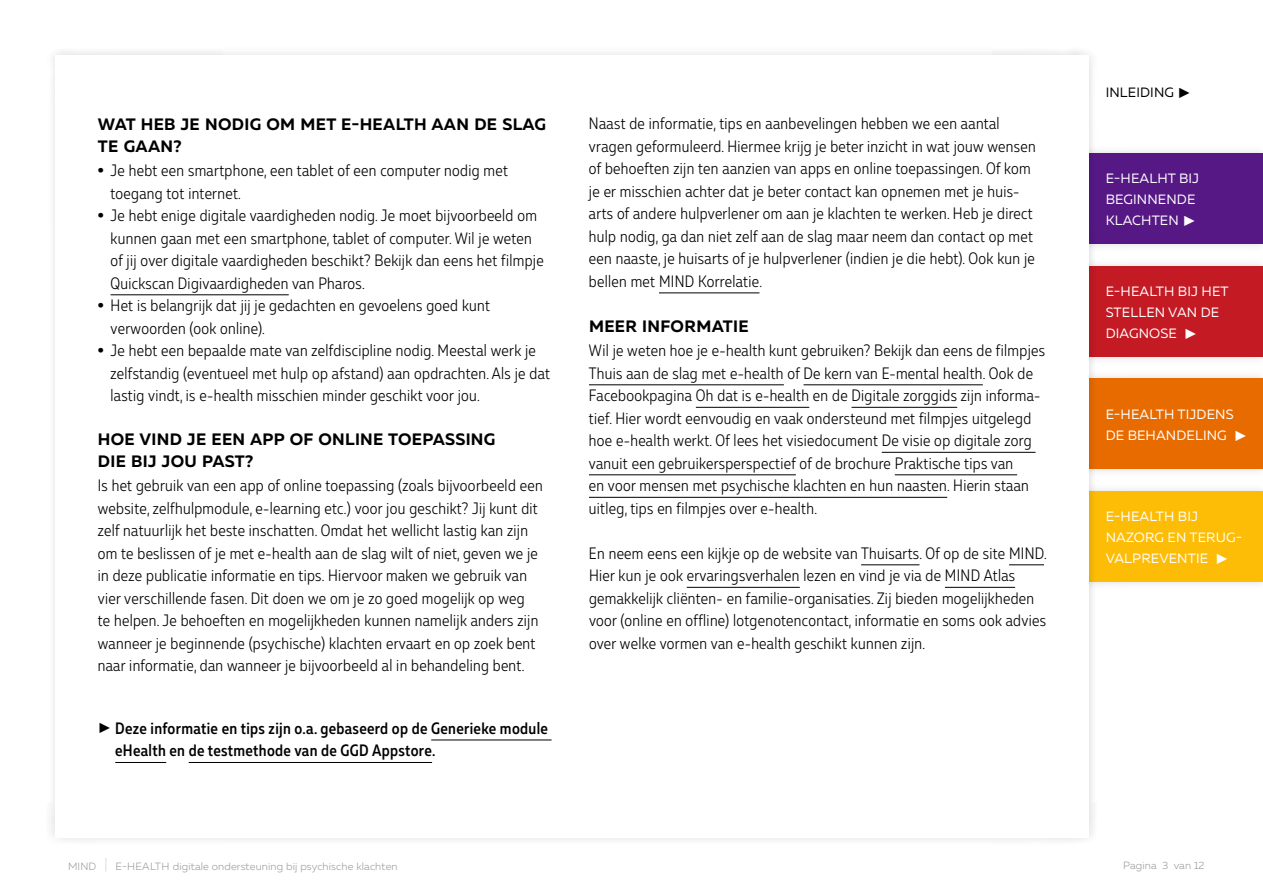
<style>
.page{position:relative;width:1263px;height:893px;background:#fff}
.page>*{position:absolute;margin:0;border:0;box-sizing:border-box;transform-origin:0 0}
.t1{font:300 16.5px/22.5px "Muller Narrow";letter-spacing:.02em;color:#000}
.t2{font:700 16.5px/22.5px "Muller";letter-spacing:.02em;color:#000}
.t3{font:500 16.5px/22.5px "Muller Narrow";letter-spacing:.02em;color:#000}
.t4{font:13.5px/21px "Muller";letter-spacing:.01em;color:#fff}
.t5{font:13.5px "Muller";letter-spacing:.01em;color:#000}
.t6{font:300 10.5px "Muller";letter-spacing:.01em;color:#98989c}
.s1{font-weight:800}
.s2{font-size:15px;color:#d8dbdc}
</style>
<div class="page">
<div style="left:1075px;top:482px;width:188px;height:109px;background:#faf9f9"></div>
<div style="left:1084px;top:491px;width:179px;height:90px;background:#fdbc05"></div>
<div style="left:1075px;top:370px;width:188px;height:108px;background:#000;opacity:.15"></div>
<div style="left:1084px;top:379px;width:179px;height:90px;background:#e86b00"></div>
<div style="left:1075px;top:257px;width:188px;height:109px;background:#f9f9f9"></div>
<div style="left:1084px;top:266px;width:179px;height:90px;background:#c31a23"></div>
<div style="left:1075px;top:145px;width:188px;height:108px;background:#000;opacity:.15"></div>
<div style="left:1084px;top:154px;width:179px;height:90px;background:#561885"></div>
<div style="left:46px;top:46px;width:1052px;height:801px;background:#000;opacity:.15"></div>
<div style="left:55px;top:55px;width:1034px;height:783px;background:#fff"></div>
<hr style="left:111px;top:295px;width:178px;height:1px;background:#000">
<hr style="left:659px;top:293px;width:100px;height:1px;background:#000">
<hr style="left:589px;top:385px;width:195px;height:1px;background:#000">
<hr style="left:803px;top:385px;width:180px;height:1px;background:#000">
<hr style="left:696px;top:407px;width:113px;height:1px;background:#000">
<hr style="left:851px;top:407px;width:106px;height:1px;background:#000">
<hr style="left:882px;top:452px;width:153px;height:1px;background:#000">
<hr style="left:589px;top:475px;width:207px;height:1px;background:#000">
<hr style="left:895px;top:475px;width:122px;height:1px;background:#000">
<hr style="left:589px;top:497px;width:358px;height:1px;background:#000">
<hr style="left:861px;top:565px;width:58px;height:1px;background:#000">
<hr style="left:1009px;top:565px;width:35px;height:1px;background:#000">
<hr style="left:687px;top:587px;width:113px;height:1px;background:#000">
<hr style="left:945px;top:587px;width:70px;height:1px;background:#000">
<hr style="left:431px;top:740px;width:120px;height:1px;background:#000">
<hr style="left:115px;top:762px;width:51px;height:1px;background:#000">
<hr style="left:189px;top:762px;width:243px;height:1px;background:#000">
<p class="t2" style="left:98px;top:113px;width:450px">WAT HEB JE NODIG OM MET E-HEALTH AAN DE SLAG<br>TE GAAN?</p>
<p class="t1" style="left:111px;top:159px;width:399px;text-indent:-13px"><span class="s1">•</span> Je hebt een smartphone, een tablet of een computer nodig met toegang tot internet.</p>
<p class="t1" style="left:111px;top:204px;width:435px;text-indent:-13px"><span class="s1">•</span> Je hebt enige digitale vaardigheden nodig. Je moet bijvoorbeeld om kunnen gaan met een smartphone, tablet of computer. Wil je weten of jij over digitale vaardigheden beschikt? Bekijk dan eens het filmpje Quickscan Digivaardigheden van Pharos.</p>
<p class="t1" style="left:111px;top:294px;width:381px;text-indent:-13px"><span class="s1">•</span> Het is belangrijk dat jij je gedachten en gevoelens goed kunt verwoorden (ook online).</p>
<p class="t1" style="left:111px;top:339px;width:441px;text-indent:-13px"><span class="s1">•</span> Je hebt een bepaalde mate van zelfdiscipline nodig. Meestal werk je zelfstandig (eventueel met hulp op afstand) aan opdrachten. Als je dat lastig vindt, is e-health misschien minder geschikt voor jou.</p>
<p class="t2" style="left:98px;top:428px;width:399px">HOE VIND JE EEN APP OF ONLINE TOEPASSING<br>DIE BIJ JOU PAST?</p>
<p class="t1" style="left:98px;top:474px;width:446px">Is het gebruik van een app of online toepassing (zoals bijvoorbeeld een website, zelfhulpmodule, e-learning etc.) voor jou geschikt? Jij kunt dit zelf natuurlijk het beste inschatten. Omdat het wellicht lastig kan zijn om te beslissen of je met e-health aan de slag wilt of niet, geven we je in deze publicatie informatie en tips. Hiervoor maken we gebruik van vier verschillende fasen. Dit doen we om je zo goed mogelijk op weg<br>te helpen. Je behoeften en mogelijkheden kunnen namelijk anders zijn wanneer je beginnende (psychische) klachten ervaart en op zoek bent naar informatie, dan wanneer je bijvoorbeeld al in behandeling bent.</p>
<p class="t3" style="left:115px;top:717px;width:434px;text-indent:-17px">✓ Deze informatie en tips zijn o.a. gebaseerd op de Generieke module eHealth en de testmethode van de GGD Appstore.</p>
<p class="t1" style="left:589px;top:112px;width:448px">Naast de informatie, tips en aanbevelingen hebben we een aantal vragen geformuleerd. Hiermee krijg je beter inzicht in wat jouw wensen of behoeften zijn ten aanzien van apps en online toepassingen. Of kom je er misschien achter dat je beter contact kan opnemen met je huis&shy;arts of andere hulpverlener om aan je klachten te werken. Heb je direct hulp nodig, ga dan niet zelf aan de slag maar neem dan contact op met een naaste, je huisarts of je hulpverlener (indien je die hebt). Ook kun je bellen met MIND Korrelatie.</p>
<p class="t2" style="left:589px;top:315px;width:161px">MEER INFORMATIE</p>
<p class="t1" style="left:589px;top:339px;width:457px">Wil je weten hoe je e-health kunt gebruiken? Bekijk dan eens de filmpjes Thuis aan de slag met e-health of De kern van E-mental health. Ook de Facebookpagina Oh dat is e-health en de Digitale zorggids zijn informa&shy;tief. Hier wordt eenvoudig en vaak ondersteund met filmpjes uitgelegd hoe e-health werkt. Of lees het visiedocument De visie op digitale zorg vanuit een gebruikersperspectief of de brochure Praktische tips van<br>en voor mensen met psychische klachten en hun naasten. Hierin staan uitleg, tips en filmpjes over e-health.</p>
<p class="t1" style="left:589px;top:542px;width:459px">En neem eens een kijkje op de website van Thuisarts. Of op de site MIND.<br>Hier kun je ook ervaringsverhalen lezen en vind je via de MIND Atlas gemakkelijk cliënten- en familie-organisaties. Zij bieden mogelijkheden voor (online en offline) lotgenotencontact, informatie en soms ook advies over welke vormen van e-health geschikt kunnen zijn.</p>
<p class="t5" style="left:1106px;top:84px;width:87px">INLEIDING ✓</p>
<p class="t4" style="left:1106px;top:168px;width:95px">E-HEALHT BIJ<br>BEGINNENDE<br>KLACHTEN ✓</p>
<p class="t4" style="left:1106px;top:280px;width:124px">E-HEALTH BIJ HET<br>STELLEN VAN DE<br>DIAGNOSE ✓</p>
<p class="t4" style="left:1106px;top:403px;width:144px">E-HEALTH TIJDENS<br>DE BEHANDELING ✓</p>
<p class="t4" style="left:1106px;top:505px;width:138px">E-HEALTH BIJ<br>NAZORG EN TERUG-<br>VALPREVENTIE ✓</p>
<p class="t6" style="left:68px;top:860px;width:331px">MIND <span class="s2">|</span> E-HEALTH digitale ondersteuning bij psychische klachten</p>
<p class="t6" style="left:1123px;top:859px;width:83px">Pagina 3 van 12</p>
</div>
